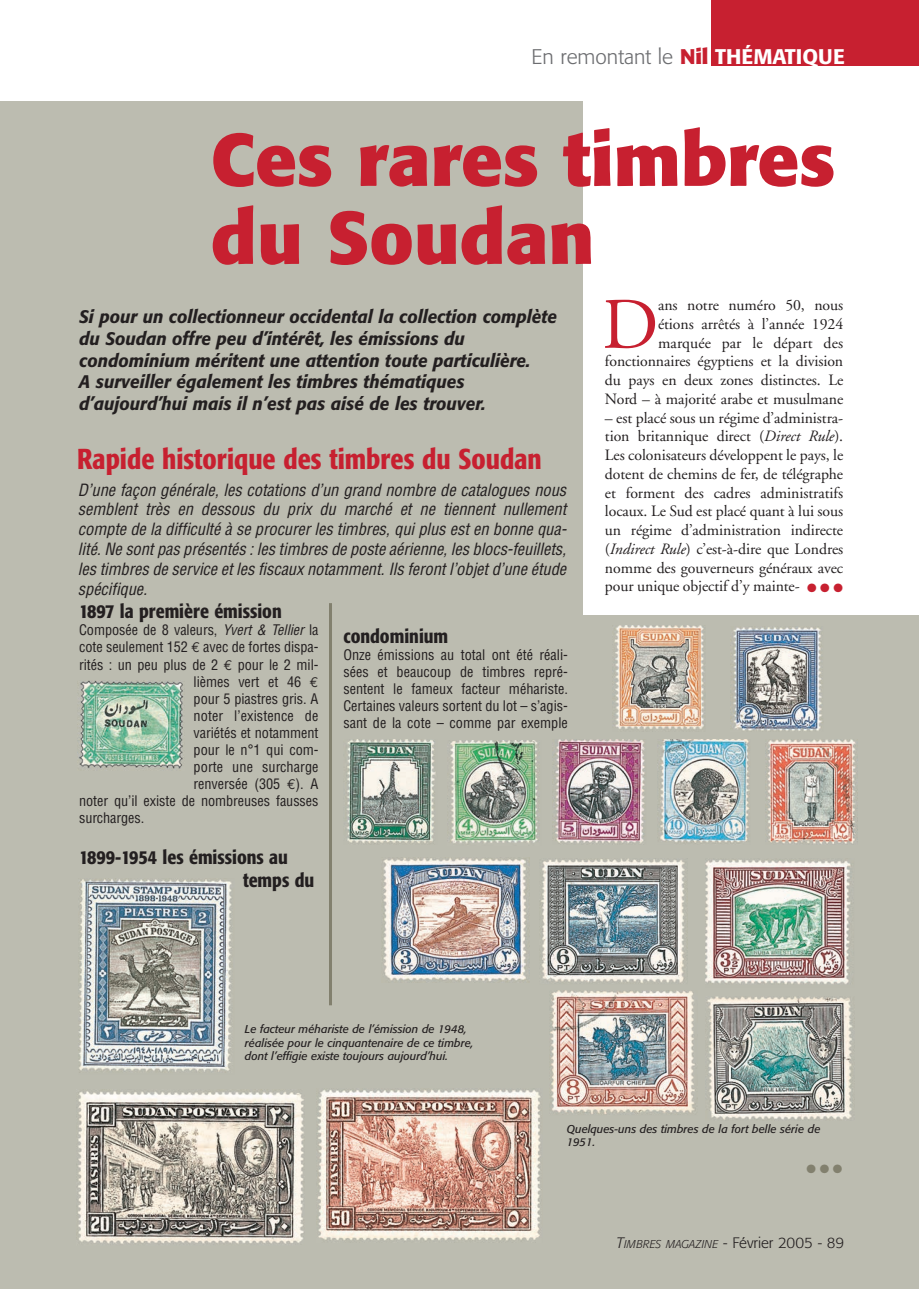
<style>
.page{position:relative;width:919px;height:1289px;background:#fff}
.page>*{position:absolute;margin:0;border:0;box-sizing:border-box;transform-origin:0 0}
.t1{font:700 73.5px/78px "Formata";color:#c72030}
.t2{font:72.3px "Adobe Garamond";color:#c72030}
.t3{font:500 condensed 28.5px "Formata";color:#c72030}
.t4{font:300 21px "Formata";color:#6c6d70}
.t5{font:500 condensed 19.5px/23.4px "Formata";color:#231f20}
.t6{font:italic 500 18px/21.6px "Formata";color:#231f20;scale:.95 1}
.t7{font:italic condensed 16.5px/19.8px "Helvetica";letter-spacing:-.005em;color:#231f20;text-align:justify}
.t8{font:15.75px/18.8px "Adobe Garamond";letter-spacing:-.005em;color:#231f20;text-align:right}
.t9{font:300 15px "Formata";color:#231f20}
.t10{font:condensed 14.25px/17.1px "Helvetica";letter-spacing:-.005em;color:#231f20;text-align:justify}
.t11{font:12px "Zapf Dingbats";color:#82806e}
.t12{font:italic 11.25px/13.5px "Formata";color:#231f20}
.s1{font-weight:700;color:#c72030}
.s2{font-weight:500;color:#fff}
.s3{font-style:italic}
.s4{color:#c72030}
.s5{font-family:"Euro Mono Std";font-stretch:normal}
.s6{font-style:italic;font-size:11.25px}
</style>
<div class="page">
<div style="left:566px;top:615px;width:352px;height:673px;background:#bcbcb0"></div>
<div style="left:0;top:101px;width:582px;height:1187px;background:#bcbcb0"></div>
<div style="left:711px;top:0;width:207px;height:65px;background:#c72030"></div>
<img style="left:79px;top:680px;width:105px;height:89px">
<img style="left:79px;top:879px;width:153px;height:194px">
<img style="left:317px;top:1089px;width:224px;height:152px">
<img style="left:78px;top:1091px;width:226px;height:153px">
<hr style="left:329px;top:603px;width:3px;height:402px;background:#82806e">
<img style="left:614px;top:625px;width:90px;height:104px">
<img style="left:730px;top:627px;width:92px;height:104px">
<img style="left:346px;top:739px;width:90px;height:104px">
<img style="left:450px;top:740px;width:88px;height:104px">
<img style="left:554px;top:739px;width:91px;height:105px">
<img style="left:659px;top:739px;width:91px;height:104px">
<img style="left:765px;top:739px;width:91px;height:105px">
<img style="left:383px;top:858px;width:147px;height:123px">
<img style="left:705px;top:860px;width:146px;height:124px">
<img style="left:541px;top:858px;width:144px;height:125px">
<img style="left:550px;top:990px;width:145px;height:124px">
<img style="left:707px;top:996px;width:145px;height:124px">
<h3 class="t4" style="left:531px;top:45px;width:315px">En remontant le <span class="s1">Nil</span> <span class="s2">THÉMATIQUE</span></h3>
<h1 class="t1" style="left:211px;top:120px;width:626px">Ces rares timbres du Soudan</h1>
<h2 class="t2" style="left:602px;top:286px;width:58px">D</h2>
<p class="t8" style="left:605px;top:296px;width:240px">ans notre numéro 50, nous<br>étions arrêtés à l’année 1924 marquée par le départ des fonctionnaires égyptiens et la division du pays en deux zones distinctes. Le<br>Nord – à majorité arabe et musulmane</p>
<p class="t8" style="left:605px;top:409px;width:240px;text-align:justify">– est placé sous un régime d’administra&shy;tion britannique direct (<span class="s3">Direct Rule</span>).<br>Les colonisateurs développent le pays, le dotent de chemins de fer, de télégraphe et forment des cadres administratifs locaux. Le Sud est placé quant à lui sous un régime d’administration indirecte (<span class="s3">Indirect Rule</span>) c’est-à-dire que Londres nomme des gouverneurs généraux avec pour unique objectif d’y mainte- <span class="s4">●</span> <span class="s4">●</span> <span class="s4">●</span></p>
<p class="t6" style="left:79px;top:306px;width:504px">Si pour un collectionneur occidental la collection complète du Soudan offre peu d’intérêt, les émissions du condominium méritent une attention toute particulière.<br>A surveiller également les timbres thématiques d’aujourd’hui mais il n’est pas aisé de les trouver.</p>
<h3 class="t3" style="left:77px;top:441px;width:466px">Rapide historique des timbres du Soudan</h3>
<p class="t7" style="left:78px;top:479px;width:490px">D’une façon générale, les cotations d’un grand nombre de catalogues nous semblent très en dessous du prix du marché et ne tiennent nullement compte de la difficulté à se procurer les timbres, qui plus est en bonne qua&shy;lité. Ne sont pas présentés : les timbres de poste aérienne, les blocs-feuillets, les timbres de service et les fiscaux notamment. Ils feront l’objet d’une étude spécifique.</p>
<p class="t5" style="left:79px;top:599px;width:204px">1897 la première émission</p>
<p class="t10" style="left:79px;top:621px;width:241px">Composée de 8 valeurs, <span class="s3">Yvert &amp; Tellier</span> la</p>
<p class="t10" style="left:79px;top:638px;width:241px">cote seulement 152 <span class="s5">€</span> avec de fortes dispa-</p>
<p class="t10" style="left:79px;top:655px;width:241px">rités : un peu plus de 2 <span class="s5">€</span> pour le 2 mil-</p>
<p class="t10" style="left:194px;top:672px;width:126px">lièmes vert et 46 <span class="s5">€</span></p>
<p class="t10" style="left:194px;top:689px;width:126px">pour 5 piastres gris. A</p>
<p class="t10" style="left:194px;top:706px;width:126px">noter l’existence de</p>
<p class="t10" style="left:194px;top:724px;width:126px">variétés et notamment</p>
<p class="t10" style="left:194px;top:741px;width:126px">pour le n°1 qui com-</p>
<p class="t10" style="left:194px;top:758px;width:126px">porte une surcharge</p>
<p class="t10" style="left:194px;top:775px;width:126px">renversée (305 <span class="s5">€</span>). A</p>
<p class="t10" style="left:79px;top:792px;width:241px">noter qu’il existe de nombreuses fausses</p>
<p class="t10" style="left:79px;top:809px;width:67px">surcharges.</p>
<p class="t5" style="left:243px;top:845px;width:73px;text-indent:-164px">1899-1954 les émissions au temps du</p>
<p class="t5" style="left:343px;top:624px;width:106px">condominium</p>
<p class="t10" style="left:343px;top:646px;width:226px">Onze émissions au total ont été réali&shy;sées et beaucoup de timbres repré&shy;sentent le fameux facteur méhariste.<br>Certaines valeurs sortent du lot – s’agis&shy;sant de la cote – comme par exemple</p>
<p class="t12" style="left:245px;top:1022px;width:230px">Le facteur méhariste de l’émission de 1948, réalisée pour le cinquantenaire de ce timbre, dont l’effigie existe toujours aujourd’hui.</p>
<p class="t12" style="left:566px;top:1121px;width:255px">Quelques-uns des timbres de la fort belle série de<br>1951.</p>
<p class="t11" style="left:806px;top:1163px;width:37px">● ● ●</p>
<p class="t9" style="left:616px;top:1234px;width:229px"><span class="s3">T</span><span class="s6">IMBRES MAGAZINE</span> - Février 2005 - 89</p>
</div>
